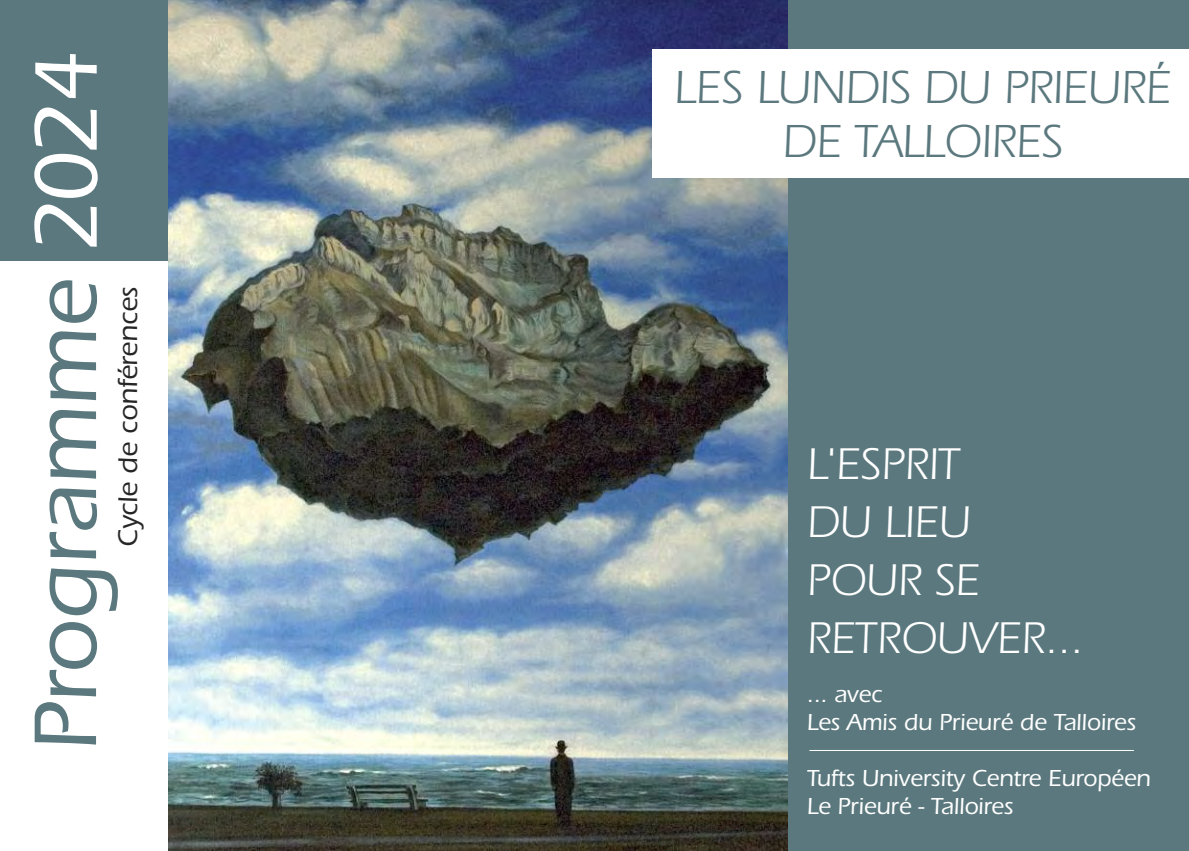
<style>
.page{position:relative;width:1189px;height:851px;background:#fff}
.page>*{position:absolute;margin:0;border:0;box-sizing:border-box;transform-origin:0 0}
.t1{font:500 92px "Itc Eras";letter-spacing:-.005em;color:#5a787d}
.t2{font:48px/54px "Itc Eras";letter-spacing:-.01em;color:#5a787d;text-align:center}
.t3{font:46px/58px "Itc Eras";letter-spacing:-.005em;color:#fff}
.t4{font:500 28px "Itc Eras";letter-spacing:-.005em;color:#272627}
.t5{font:500 24px/28px "Itc Eras";letter-spacing:-.005em;color:#fff}
.s1{color:#fff}
</style>
<div class="page">
<div style="left:0;top:0;width:169px;height:260px;background:#5a787d"></div>
<div style="left:765px;top:0;width:424px;height:850px;background:#5a787d"></div>
<img style="left:169px;top:0;width:618px;height:850px">
<div style="left:652px;top:49px;width:537px;height:128px;background:#fff"></div>
<hr style="left:809px;top:749px;width:325px;height:1px;background:#fff">
<h1 class="t1" style="left:35px;top:751px;width:703px;rotate:-90deg">Programme <span class="s1">2024</span></h1>
<p class="t4" style="left:118px;top:546px;width:262px;rotate:-90deg">Cycle de conférences</p>
<h2 class="t2" style="left:674px;top:65px;width:499px">LES LUNDIS DU PRIEURÉ<br>DE TALLOIRES</h2>
<h3 class="t3" style="left:807px;top:439px;width:278px">L'ESPRIT<br>DU LIEU<br>POUR SE<br>RETROUVER...</h3>
<p class="t5" style="left:807px;top:682px;width:330px">... avec<br>Les Amis du Prieuré de Talloires</p>
<p class="t5" style="left:807px;top:766px;width:345px">Tufts University Centre Européen<br>Le Prieuré - Talloires</p>
</div>
